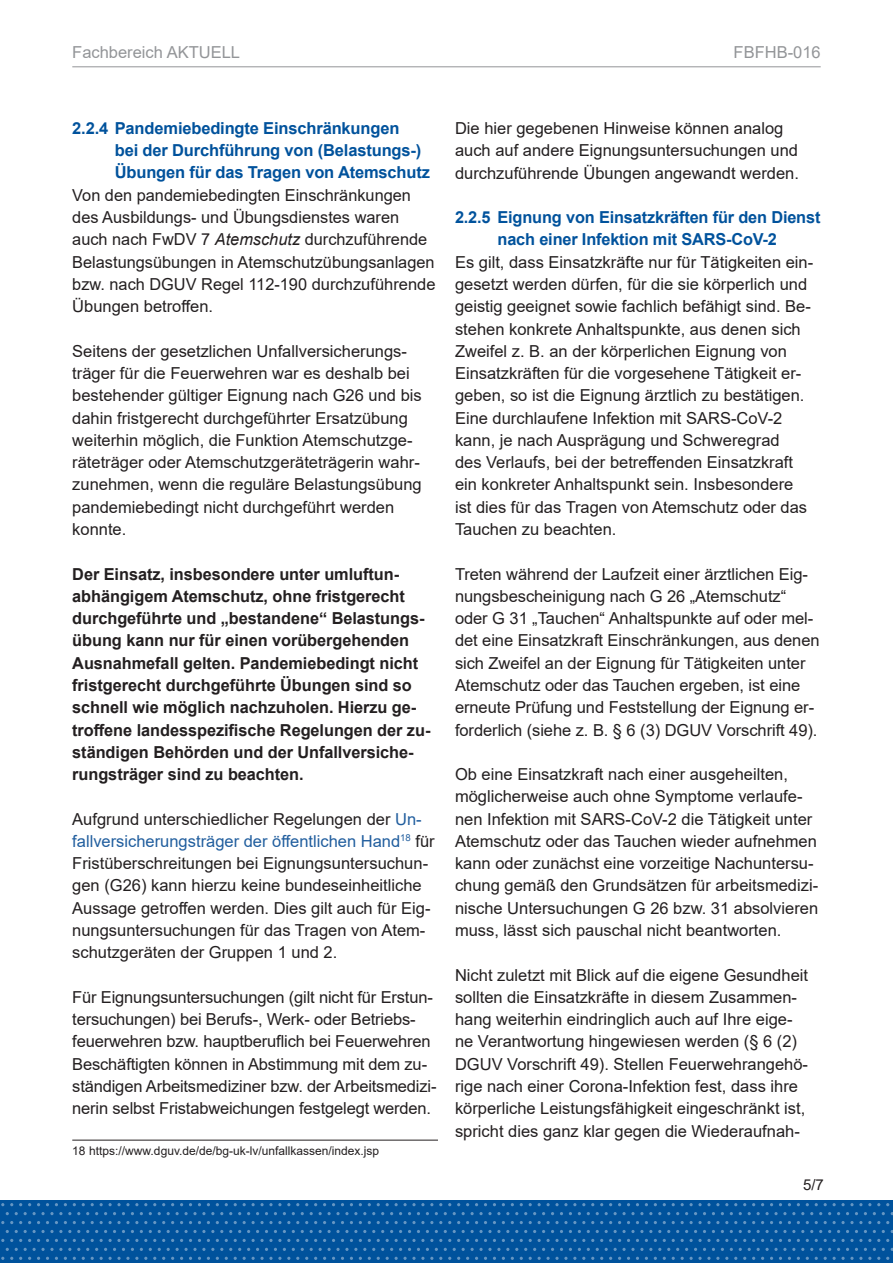
<style>
.page{position:relative;width:893px;height:1263px;background:#fff}
.page>*{position:absolute;margin:0;border:0;box-sizing:border-box;transform-origin:0 0}
._02_Fließtext_Fließtext{font:16.5px/22.4px "Arial";color:#231f20}
._02_Fließtext_Fließtext-2{font:700 16.5px/22.4px "Arial";letter-spacing:-.005em;color:#231f20}
.t1{font:700 16.5px/22.2px "Arial";letter-spacing:-.01em;color:#00529c}
.t2{font:16.5px "Arial";color:#939598}
.t3{font:15px "Arial";color:#231f20}
._02_Fließtext_Fließtext-3{font:12px "Arial";color:#231f20}
.s1{font-style:italic}
.s2{color:#215e9e}
</style>
<div class="page">
<div style="left:0;top:1200px;width:893px;height:63px;background:#00529c"></div>
<svg style="left:243px;top:1203px;width:38px;height:3px"></svg>
<svg style="left:386px;top:1203px;width:47px;height:3px"></svg>
<svg style="left:538px;top:1203px;width:38px;height:3px"></svg>
<svg style="left:681px;top:1203px;width:38px;height:3px"></svg>
<svg style="left:824px;top:1203px;width:38px;height:3px"></svg>
<svg style="left:243px;top:1221px;width:38px;height:3px"></svg>
<svg style="left:386px;top:1221px;width:47px;height:3px"></svg>
<svg style="left:538px;top:1221px;width:38px;height:3px"></svg>
<svg style="left:681px;top:1221px;width:38px;height:3px"></svg>
<svg style="left:824px;top:1221px;width:38px;height:3px"></svg>
<svg style="left:243px;top:1239px;width:38px;height:3px"></svg>
<svg style="left:386px;top:1239px;width:47px;height:3px"></svg>
<svg style="left:538px;top:1239px;width:38px;height:3px"></svg>
<svg style="left:681px;top:1239px;width:38px;height:3px"></svg>
<svg style="left:824px;top:1239px;width:38px;height:3px"></svg>
<svg style="left:243px;top:1257px;width:38px;height:3px"></svg>
<svg style="left:386px;top:1257px;width:47px;height:3px"></svg>
<svg style="left:538px;top:1257px;width:38px;height:3px"></svg>
<svg style="left:681px;top:1257px;width:38px;height:3px"></svg>
<svg style="left:824px;top:1257px;width:38px;height:3px"></svg>
<svg style="left:176px;top:1212px;width:38px;height:3px"></svg>
<svg style="left:319px;top:1212px;width:38px;height:3px"></svg>
<svg style="left:462px;top:1212px;width:38px;height:3px"></svg>
<svg style="left:605px;top:1212px;width:38px;height:3px"></svg>
<svg style="left:748px;top:1212px;width:38px;height:3px"></svg>
<svg style="left:176px;top:1230px;width:38px;height:3px"></svg>
<svg style="left:319px;top:1230px;width:38px;height:3px"></svg>
<svg style="left:462px;top:1230px;width:38px;height:3px"></svg>
<svg style="left:605px;top:1230px;width:38px;height:3px"></svg>
<svg style="left:748px;top:1230px;width:38px;height:3px"></svg>
<svg style="left:176px;top:1248px;width:38px;height:3px"></svg>
<svg style="left:319px;top:1248px;width:38px;height:3px"></svg>
<svg style="left:462px;top:1248px;width:38px;height:3px"></svg>
<svg style="left:605px;top:1248px;width:38px;height:3px"></svg>
<svg style="left:748px;top:1248px;width:38px;height:3px"></svg>
<svg style="left:100px;top:1203px;width:38px;height:3px"></svg>
<svg style="left:100px;top:1221px;width:38px;height:3px"></svg>
<svg style="left:100px;top:1239px;width:38px;height:3px"></svg>
<svg style="left:100px;top:1257px;width:38px;height:3px"></svg>
<svg style="left:33px;top:1212px;width:38px;height:3px"></svg>
<svg style="left:33px;top:1230px;width:38px;height:3px"></svg>
<svg style="left:33px;top:1248px;width:38px;height:3px"></svg>
<hr style="left:72px;top:1140px;width:366px;height:1px;background:#231f20">
<hr style="left:72px;top:66px;width:749px;height:1px;background:#939598">
<p class="t2" style="left:72px;top:41px;width:169px">Fachbereich AKTUELL</p>
<p class="t2" style="left:734px;top:41px;width:89px">FBFHB-016</p>
<p class="t1" style="left:115px;top:117px;width:317px;text-indent:-43px">2.2.4 Pandemiebedingte Einschränkungen<br>bei der Durchführung von (Belastungs-)<br>Übungen für das Tragen von Atemschutz</p>
<p class="_02_Fließtext_Fließtext" style="left:72px;top:184px;width:365px">Von den pandemiebedingten Einschränkungen des Ausbildungs- und Übungsdienstes waren auch nach FwDV 7 <span class="s1">Atemschutz</span> durchzuführende Belastungsübungen in Atemschutzübungsanlagen bzw. nach DGUV Regel 112-190 durchzuführende Übungen betroffen.</p>
<p class="_02_Fließtext_Fließtext" style="left:72px;top:340px;width:351px">Seitens der gesetzlichen Unfallversicherungs&shy;träger für die Feuerwehren war es deshalb bei bestehender gültiger Eignung nach G26 und bis dahin fristgerecht durchgeführter Ersatzübung weiterhin möglich, die Funktion Atemschutzge&shy;räteträger oder Atemschutzgeräteträgerin wahr&shy;zunehmen, wenn die reguläre Belastungsübung pandemiebedingt nicht durchgeführt werden konnte.</p>
<p class="_02_Fließtext_Fließtext-2" style="left:72px;top:563px;width:359px">Der Einsatz, insbesondere unter umluftun&shy;abhängigem Atemschutz, ohne fristgerecht durchgeführte und „bestandene“ Belastungs&shy;übung kann nur für einen vorübergehenden Ausnahmefall gelten. Pandemiebedingt nicht fristgerecht durchgeführte Übungen sind so schnell wie möglich nachzuholen. Hierzu ge&shy;troffene landesspezifische Regelungen der zu&shy;ständigen Behörden und der Unfallversiche&shy;rungsträger sind zu beachten.</p>
<p class="_02_Fließtext_Fließtext" style="left:72px;top:807px;width:364px">Aufgrund unterschiedlicher Regelungen der <span class="s2">Un&shy;fallversicherungsträger der öffentlichen Hand</span><sup>18</sup> für Fristüberschreitungen bei Eignungsuntersuchun&shy;gen (G26) kann hierzu keine bundeseinheitliche Aussage getroffen werden. Dies gilt auch für Eig&shy;nungsuntersuchungen für das Tragen von Atem&shy;schutzgeräten der Gruppen 1 und 2.</p>
<p class="_02_Fließtext_Fließtext" style="left:72px;top:986px;width:366px">Für Eignungsuntersuchungen (gilt nicht für Erstun&shy;tersuchungen) bei Berufs-, Werk- oder Betriebs&shy;feuerwehren bzw. hauptberuflich bei Feuerwehren Beschäftigten können in Abstimmung mit dem zu&shy;ständigen Arbeitsmediziner bzw. der Arbeitsmedizi&shy;nerin selbst Fristabweichungen festgelegt werden.</p>
<p class="_02_Fließtext_Fließtext-3" style="left:72px;top:1143px;width:308px">18 https://www.dguv.de/de/bg-uk-lv/unfallkassen/index.jsp</p>
<p class="_02_Fließtext_Fließtext" style="left:455px;top:117px;width:345px">Die hier gegebenen Hinweise können analog auch auf andere Eignungsuntersuchungen und durchzuführende Übungen angewandt werden.</p>
<p class="t1" style="left:455px;top:206px;width:367px;text-align:center">2.2.5 Eignung von Einsatzkräften für den Dienst nach einer Infektion mit SARS-CoV-2</p>
<p class="_02_Fließtext_Fließtext" style="left:455px;top:251px;width:360px">Es gilt, dass Einsatzkräfte nur für Tätigkeiten ein&shy;gesetzt werden dürfen, für die sie körperlich und geistig geeignet sowie fachlich befähigt sind. Be&shy;stehen konkrete Anhaltspunkte, aus denen sich Zweifel z. B. an der körperlichen Eignung von Einsatzkräften für die vorgesehene Tätigkeit er&shy;geben, so ist die Eignung ärztlich zu bestätigen.<br>Eine durchlaufene Infektion mit SARS-CoV-2 kann, je nach Ausprägung und Schweregrad<br>des Verlaufs, bei der betreffenden Einsatzkraft ein konkreter Anhaltspunkt sein. Insbesondere ist dies für das Tragen von Atemschutz oder das Tauchen zu beachten.</p>
<p class="_02_Fließtext_Fließtext" style="left:455px;top:563px;width:366px">Treten während der Laufzeit einer ärztlichen Eig&shy;nungsbescheinigung nach G 26 „Atemschutz“ oder G 31 „Tauchen“ Anhaltspunkte auf oder mel&shy;det eine Einsatzkraft Einschränkungen, aus denen sich Zweifel an der Eignung für Tätigkeiten unter Atemschutz oder das Tauchen ergeben, ist eine erneute Prüfung und Feststellung der Eignung er&shy;forderlich (siehe z. B. § 6 (3) DGUV Vorschrift 49).</p>
<p class="_02_Fließtext_Fließtext" style="left:455px;top:763px;width:365px">Ob eine Einsatzkraft nach einer ausgeheilten, möglicherweise auch ohne Symptome verlaufe&shy;nen Infektion mit SARS-CoV-2 die Tätigkeit unter Atemschutz oder das Tauchen wieder aufnehmen kann oder zunächst eine vorzeitige Nachuntersu&shy;chung gemäß den Grundsätzen für arbeitsmedizi&shy;nische Untersuchungen G 26 bzw. 31 absolvieren muss, lässt sich pauschal nicht beantworten.</p>
<p class="_02_Fließtext_Fließtext" style="left:455px;top:963px;width:355px">Nicht zuletzt mit Blick auf die eigene Gesundheit sollten die Einsatzkräfte in diesem Zusammen&shy;hang weiterhin eindringlich auch auf Ihre eige&shy;ne Verantwortung hingewiesen werden (§ 6 (2)<br>DGUV Vorschrift 49). Stellen Feuerwehrangehö&shy;rige nach einer Corona-Infektion fest, dass ihre körperliche Leistungsfähigkeit eingeschränkt ist, spricht dies ganz klar gegen die Wiederaufnah-</p>
<p class="t3" style="left:803px;top:1175px;width:22px">5/7</p>
</div>
